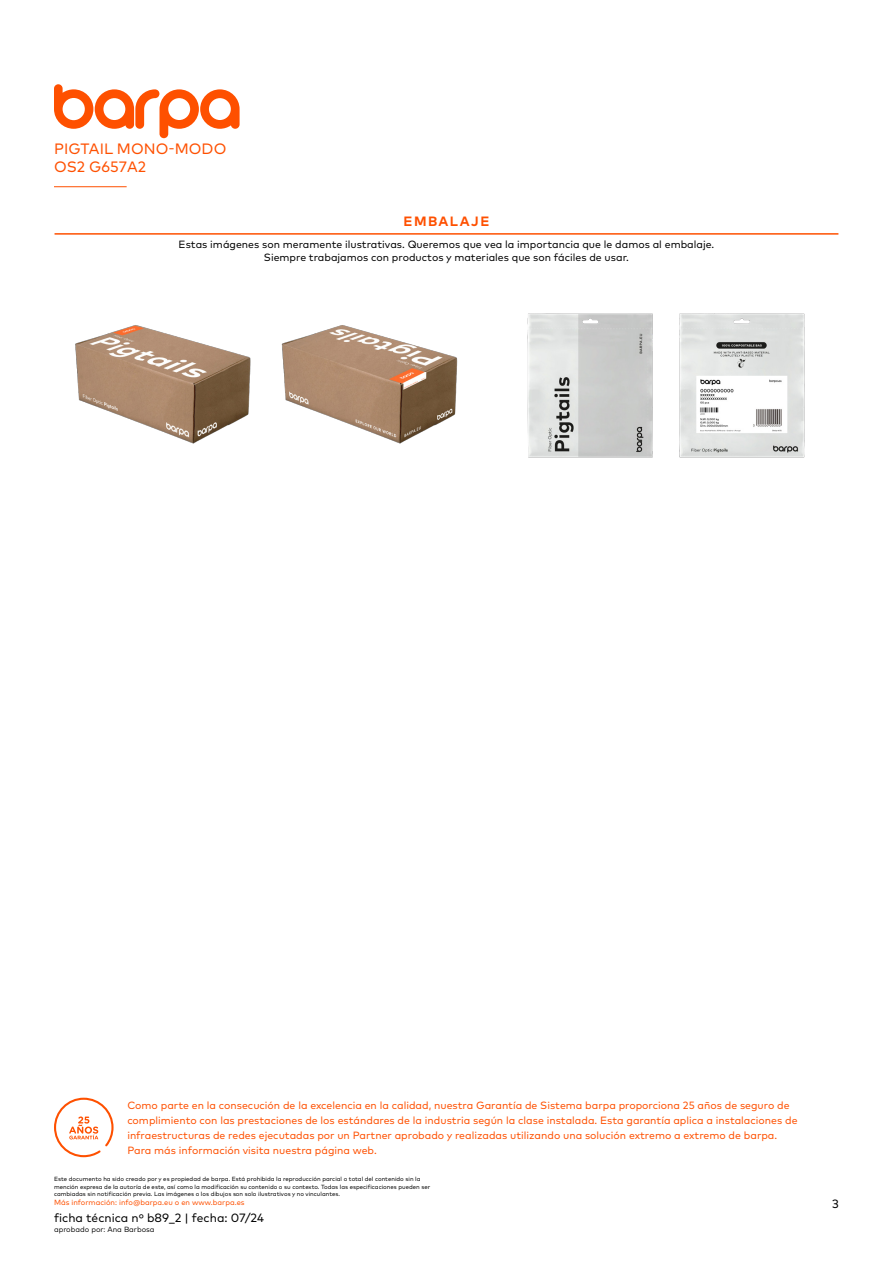
<style>
.page{position:relative;width:893px;height:1263px;background:#fff}
.page>*{position:absolute;margin:0;border:0;box-sizing:border-box;transform-origin:0 0}
.t1{font:15px/18px "Mark Pro";letter-spacing:.005em;color:#fe5000}
.t2{font:700 13.5px "Mark Pro";letter-spacing:.105em;color:#fe5000}
.t3{font:12px "Mark Pro";color:#000}
.t4{font:10.5px/15px "Mark Pro";color:#fe5000}
.t5{font:10.5px/12.6px "Mark Pro";color:#000;text-align:center}
.t6{font:7.5px "Mark Pro";color:#fe5000}
.t7{font:7.5px "Mark Pro";color:#000}
.t8{font:6px/7.5px "Mark Pro";color:#000}
</style>
<div class="page">
<svg style="left:54px;top:84px;width:186px;height:54px"></svg>
<hr style="left:54px;top:186px;width:73px;height:1px;background:#fe5000">
<svg style="left:54px;top:1098px;width:60px;height:59px"></svg>
<hr style="left:55px;top:233px;width:783px;height:2px;background:#fe5000">
<img style="left:75px;top:325px;width:383px;height:119px">
<img style="left:527px;top:313px;width:278px;height:145px">
<h1 class="t1" style="left:54px;top:139px;width:174px">PIGTAIL MONO-MODO<br>OS2 G657A2</h1>
<p class="t2" style="left:404px;top:211px;width:87px">EMBALAJE</p>
<p class="t5" style="left:179px;top:237px;width:537px">Estas imágenes son meramente ilustrativas. Queremos que vea la importancia que le damos al embalaje.<br>Siempre trabajamos con productos y materiales que son fáciles de usar.</p>
<p class="t4" style="left:127px;top:1097px;width:672px">Como parte en la consecución de la excelencia en la calidad, nuestra Garantía de Sistema barpa proporciona 25 años de seguro de complimiento con las prestaciones de los estándares de la industria según la clase instalada. Esta garantía aplica a instalaciones de infraestructuras de redes ejecutadas por un Partner aprobado y realizadas utilizando una solución extremo a extremo de barpa.<br>Para más información visita nuestra página web.</p>
<p class="t8" style="left:54px;top:1175px;width:378px">Este documento ha sido creado por y es propiedad de barpa. Está prohibida la reproducción parcial o total del contenido sin la mención expresa de la autoría de este, así como la modificación su contenido o su contexto. Todas las especificaciones pueden ser cambiadas sin notificación previa. Las imágenes o los dibujos son solo ilustrativos y no vinculantes.</p>
<p class="t6" style="left:54px;top:1197px;width:192px">Más información: info@barpa.eu o en www.barpa.es</p>
<p class="t3" style="left:54px;top:1208px;width:212px">ficha técnica nº b89_2 | fecha: 07/24</p>
<p class="t7" style="left:54px;top:1224px;width:102px">aprobado por: Ana Barbosa</p>
<p class="t3" style="left:832px;top:1195px;width:8px">3</p>
</div>
